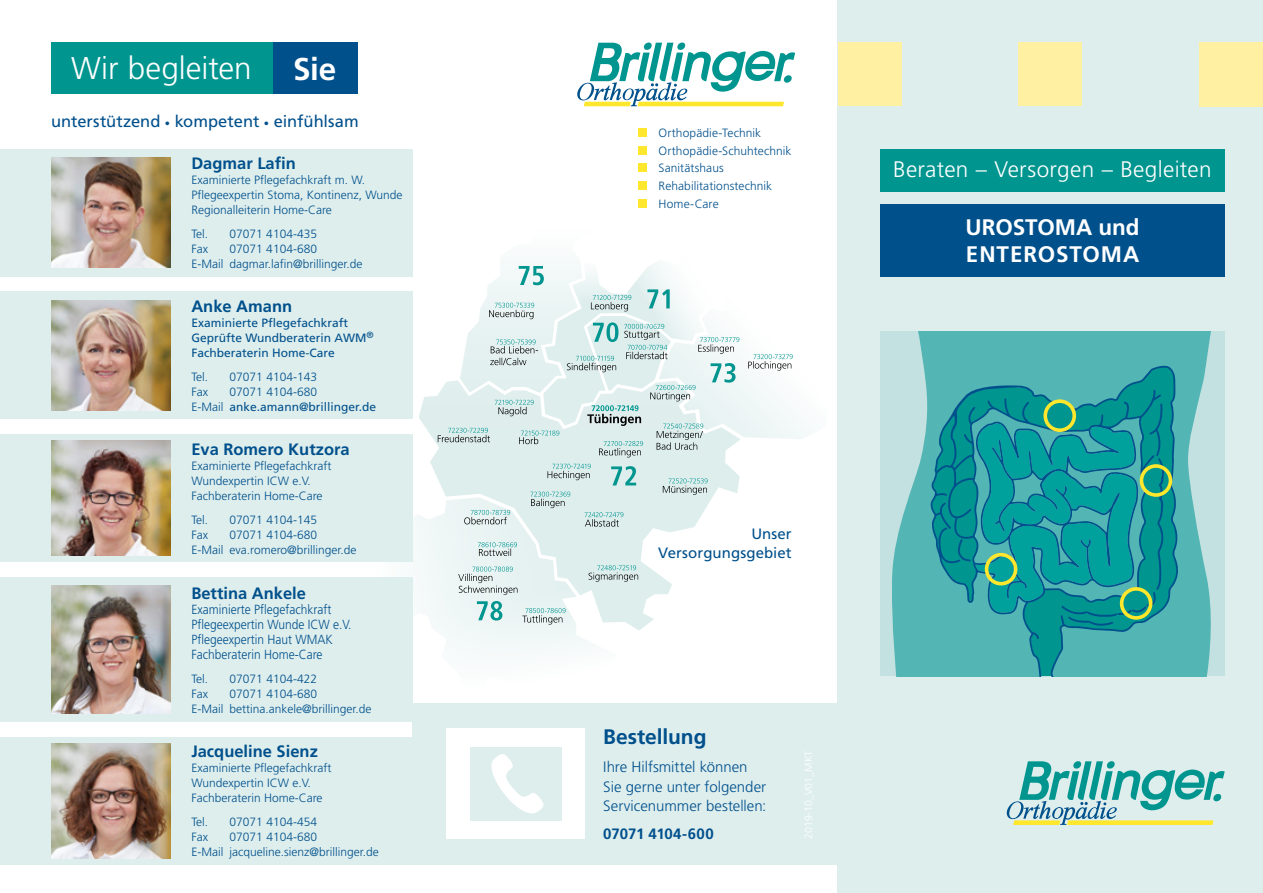
<style>
.page{position:relative;width:1263px;height:893px;background:#fff}
.page>*{position:absolute;margin:0;border:0;box-sizing:border-box;transform-origin:0 0}
.t1{font:300 31.5px "Frutiger LT Pro";letter-spacing:-.005em;color:#fff}
.t2{font:700 31.5px "Frutiger LT Pro";color:#fff}
.t3{font:300 22.5px "Frutiger LT Pro";letter-spacing:.015em;color:#fff}
.t4{font:700 22.5px/27px "Frutiger LT Pro";letter-spacing:.025em;color:#fff}
.t5{font:700 21px "Frutiger LT Pro";letter-spacing:-.005em;color:#00508c}
.t6{font:700 16.5px "Frutiger LT Pro";color:#00508c}
.t7{font:16.5px "Frutiger LT Pro";color:#00508c}
.t8{font:300 15px/19.5px "Frutiger LT Pro";color:#00508c}
.t9{font:15px/19.5px "Frutiger LT Pro";letter-spacing:.005em;color:#00508c;text-align:right}
.t10{font:700 15px "Frutiger LT Pro";letter-spacing:-.005em;color:#00508c}
.t11{font:300 13.2px/15px "Frutiger LT Pro";color:#00508c;scale:.91 1}
.t12{font:300 12px/15px "Frutiger LT Pro";color:#00508c}
.t13{font:12px/15px "Frutiger LT Pro";color:#00508c}
.t14{font:300 10.5px "Frutiger LT Pro";color:#fff}
.s1{font-weight:700;font-size:10.5px}
.s2{font-weight:300}
</style>
<div class="page">
<svg style="left:793px;top:253px;width:45px;height:190px"></svg>
<svg style="left:412px;top:493px;width:181px;height:210px"></svg>
<svg style="left:414px;top:395px;width:326px;height:240px"></svg>
<svg style="left:477px;top:601px;width:25px;height:20px"></svg>
<svg style="left:611px;top:466px;width:25px;height:19px"></svg>
<svg style="left:663px;top:478px;width:45px;height:17px"></svg>
<svg style="left:588px;top:565px;width:50px;height:17px"></svg>
<svg style="left:478px;top:542px;width:39px;height:14px"></svg>
<svg style="left:458px;top:567px;width:59px;height:28px"></svg>
<svg style="left:584px;top:512px;width:39px;height:15px"></svg>
<svg style="left:530px;top:492px;width:40px;height:16px"></svg>
<svg style="left:464px;top:510px;width:46px;height:14px"></svg>
<svg style="left:547px;top:464px;width:44px;height:16px"></svg>
<svg style="left:522px;top:608px;width:44px;height:17px"></svg>
<svg style="left:438px;top:261px;width:355px;height:196px"></svg>
<div style="left:412px;top:703px;width:426px;height:161px;background:#deeeed"></div>
<svg style="left:446px;top:728px;width:139px;height:111px"></svg>
<svg style="left:577px;top:43px;width:218px;height:63px"></svg>
<div style="left:638px;top:128px;width:9px;height:8px;background:#ffe72d"></div>
<div style="left:638px;top:146px;width:9px;height:8px;background:#ffe72d"></div>
<div style="left:638px;top:163px;width:9px;height:9px;background:#ffe72d"></div>
<div style="left:638px;top:181px;width:9px;height:9px;background:#ffe72d"></div>
<div style="left:638px;top:199px;width:9px;height:9px;background:#ffe72d"></div>
<div style="left:838px;top:0;width:425px;height:893px;background:#deeeed"></div>
<svg style="left:1007px;top:761px;width:218px;height:64px"></svg>
<div style="left:880px;top:332px;width:345px;height:344px;background:#c2e1e0"></div>
<svg style="left:892px;top:332px;width:319px;height:344px;fill:#53b5b4"></svg>
<svg style="left:930px;top:366px;width:249px;height:310px;fill:#53b5b4"></svg>
<svg style="left:958px;top:399px;width:214px;height:227px"></svg>
<div style="left:880px;top:149px;width:345px;height:42px;background:#00958f"></div>
<div style="left:880px;top:204px;width:345px;height:72px;background:#00508c"></div>
<div style="left:838px;top:43px;width:63px;height:63px;background:#fff1a1"></div>
<div style="left:1199px;top:43px;width:64px;height:64px;background:#fff1a1"></div>
<div style="left:1018px;top:43px;width:64px;height:63px;background:#fff1a1"></div>
<div style="left:272px;top:43px;width:85px;height:51px;background:#00508c"></div>
<div style="left:51px;top:43px;width:221px;height:51px;background:#00958f"></div>
<div style="left:0;top:434px;width:412px;height:128px;background:#deeeed"></div>
<div style="left:0;top:292px;width:412px;height:127px;background:#deeeed"></div>
<div style="left:0;top:737px;width:412px;height:127px;background:#deeeed"></div>
<div style="left:0;top:149px;width:412px;height:127px;background:#deeeed"></div>
<img style="left:51px;top:441px;width:119px;height:114px">
<img style="left:51px;top:157px;width:119px;height:111px">
<img style="left:51px;top:743px;width:119px;height:115px">
<div style="left:0;top:577px;width:412px;height:145px;background:#deeeed"></div>
<img style="left:51px;top:300px;width:119px;height:111px">
<img style="left:51px;top:586px;width:119px;height:127px">
<h1 class="t1" style="left:71px;top:50px;width:182px">Wir begleiten</h1>
<h1 class="t2" style="left:293px;top:50px;width:45px">Sie</h1>
<h3 class="t7" style="left:51px;top:112px;width:309px">unterstützend <span class="s1">•</span> kompetent <span class="s1">•</span> einfühlsam</h3>
<h3 class="t6" style="left:191px;top:154px;width:106px">Dagmar Lafin</h3>
<p class="t12" style="left:191px;top:173px;width:213px">Examinierte Pflegefachkraft m. W.<br>Pflegeexpertin Stoma, Kontinenz, Wunde<br>Regionalleiterin Home-Care</p>
<p class="t12" style="left:191px;top:227px;width:18px">Tel.</p>
<p class="t12" style="left:230px;top:227px;width:89px">07071 4104-435</p>
<p class="t12" style="left:191px;top:242px;width:18px">Fax</p>
<p class="t12" style="left:191px;top:242px;width:173px;text-align:center">07071 4104-680<br>E-Mail dagmar.lafin@brillinger.de</p>
<h3 class="t6" style="left:191px;top:296px;width:102px">Anke Amann</h3>
<p class="t13" style="left:191px;top:315px;width:184px">Examinierte Pflegefachkraft<br>Geprüfte Wundberaterin AWM<sup>®<br></sup>Fachberaterin Home-Care</p>
<p class="t12" style="left:191px;top:369px;width:18px">Tel.</p>
<p class="t12" style="left:230px;top:369px;width:89px">07071 4104-143</p>
<p class="t12" style="left:191px;top:384px;width:18px">Fax</p>
<p class="t13" style="left:191px;top:384px;width:186px;text-indent:38px"><span class="s2">07071 4104-680<br>E-Mail</span> anke.amann@brillinger.de</p>
<h3 class="t6" style="left:191px;top:439px;width:160px">Eva Romero Kutzora</h3>
<p class="t12" style="left:191px;top:458px;width:141px">Examinierte Pflegefachkraft<br>Wundexpertin ICW e.V.<br>Fachberaterin Home-Care</p>
<p class="t12" style="left:191px;top:512px;width:18px">Tel.</p>
<p class="t12" style="left:230px;top:512px;width:89px">07071 4104-145</p>
<p class="t12" style="left:191px;top:527px;width:18px">Fax</p>
<p class="t12" style="left:191px;top:527px;width:166px;text-align:center">07071 4104-680<br>E-Mail eva.romero@brillinger.de</p>
<h3 class="t6" style="left:191px;top:584px;width:116px">Bettina Ankele</h3>
<p class="t11" style="left:191px;top:602px;width:178px">Examinierte Pflegefachkraft<br>Pflegeexpertin Wunde ICW e.V.<br>Pflegeexpertin Haut WMAK<br>Fachberaterin Home-Care</p>
<p class="t12" style="left:191px;top:672px;width:18px">Tel.</p>
<p class="t12" style="left:230px;top:672px;width:89px">07071 4104-422</p>
<p class="t12" style="left:191px;top:687px;width:18px">Fax</p>
<p class="t12" style="left:191px;top:687px;width:182px;text-indent:38px">07071 4104-680<br>E-Mail bettina.ankele@brillinger.de</p>
<h3 class="t6" style="left:191px;top:742px;width:128px">Jacqueline Sienz</h3>
<p class="t12" style="left:191px;top:761px;width:141px">Examinierte Pflegefachkraft<br>Wundexpertin ICW e.V.<br>Fachberaterin Home-Care</p>
<p class="t12" style="left:191px;top:815px;width:18px">Tel.</p>
<p class="t12" style="left:230px;top:815px;width:89px">07071 4104-454</p>
<p class="t12" style="left:191px;top:830px;width:18px">Fax</p>
<p class="t12" style="left:191px;top:830px;width:189px;text-indent:38px">07071 4104-680<br>E-Mail jacqueline.sienz@brillinger.de</p>
<p class="t12" style="left:659px;top:123px;width:134px;line-height:18px">Orthopädie-Technik<br>Orthopädie-Schuhtechnik<br>Sanitätshaus<br>Rehabilitationstechnik<br>Home-Care</p>
<h2 class="t3" style="left:893px;top:156px;width:320px">Beraten – Versorgen – Begleiten</h2>
<h2 class="t4" style="left:965px;top:214px;width:176px">UROSTOMA und<br>ENTEROSTOMA</h2>
<p class="t9" style="left:658px;top:524px;width:135px">Unser<br>Versorgungsgebiet</p>
<h3 class="t5" style="left:603px;top:724px;width:105px">Bestellung</h3>
<p class="t8" style="left:603px;top:757px;width:165px">Ihre Hilfsmittel können<br>Sie gerne unter folgender<br>Servicenummer bestellen:</p>
<p class="t10" style="left:603px;top:825px;width:112px">07071 4104-600</p>
<p class="t14" style="left:802px;top:839px;width:90px;rotate:-90deg">2019-10_V01_MKT</p>
</div>
